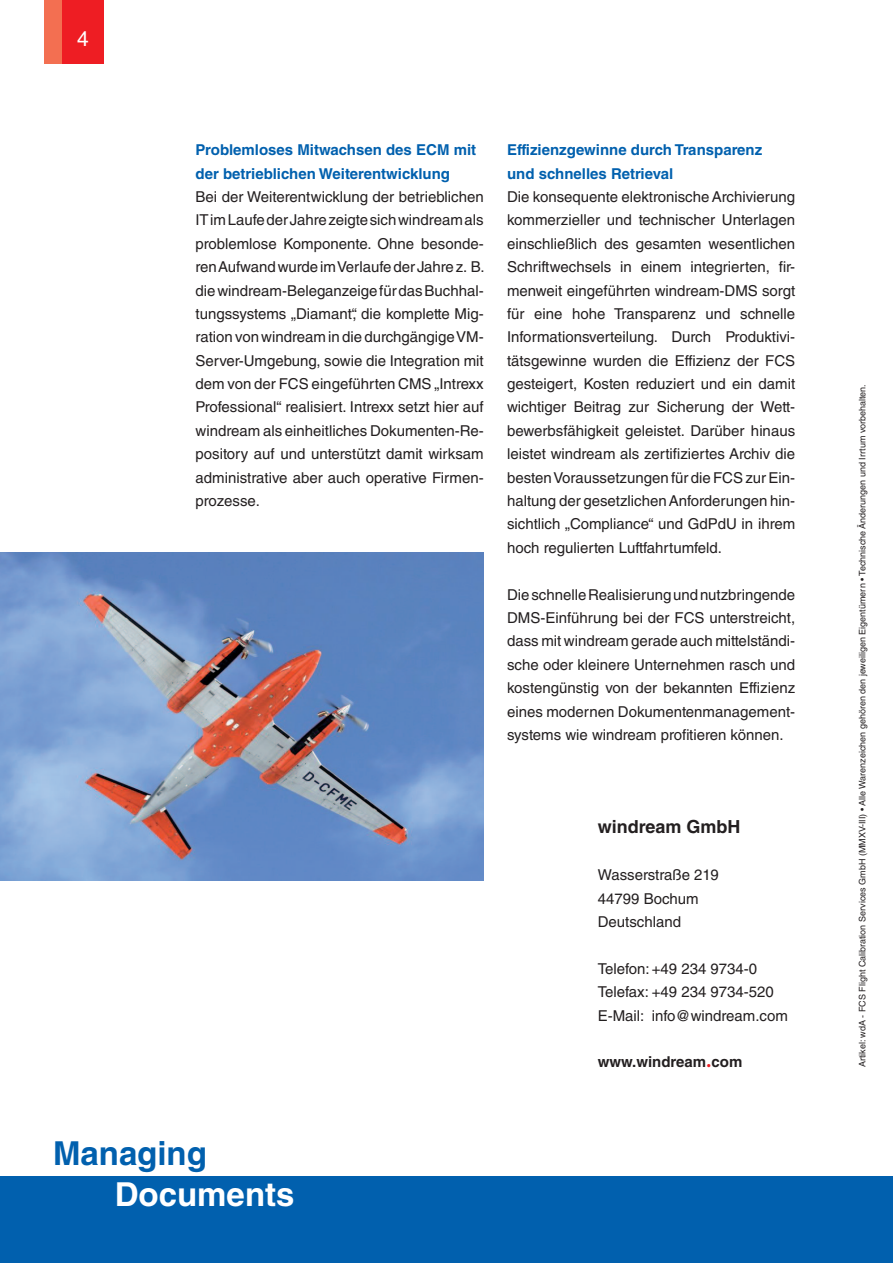
<style>
.page{position:relative;width:893px;height:1263px;background:#fff}
.page>*{position:absolute;margin:0;border:0;box-sizing:border-box;transform-origin:0 0}
.t1{font:700 33px "Helvetica LT Std";color:#fff}
.t2{font:700 33px "Helvetica LT Std";color:#0160ae}
.t3{font:21px "Helvetica LT Std";color:#fff}
.t4{font:700 18px "Helvetica LT Std";color:#231f20}
.t5{font:15px/23.4px "Helvetica LT Std";color:#231f20;text-align:justify}
.t6{font:700 15px/23.4px "Helvetica LT Std";color:#0160ae}
.t7{font:700 15px "Helvetica LT Std";color:#231f20}
.t8{font:9px "Helvetica LT Std";color:#231f20}
.s1{font-family:"Stencil Std";font-weight:400;color:#ee1d23}
</style>
<div class="page">
<div style="left:0;top:1176px;width:893px;height:87px;background:#0160ae"></div>
<div style="left:62px;top:0;width:42px;height:64px;background:#ee1d23"></div>
<div style="left:45px;top:0;width:17px;height:64px;background:#f36f51"></div>
<img style="left:0;top:553px;width:484px;height:327px">
<h2 class="t3" style="left:77px;top:26px;width:13px">4</h2>
<p class="t6" style="left:196px;top:138px;width:282px">Problemloses Mitwachsen des ECM mit der betrieblichen Weiterentwicklung</p>
<p class="t5" style="left:196px;top:185px;width:290px">Bei der Weiterentwicklung der betrieblichen IT im Laufe der Jahre zeigte sich windream als problemlose Komponente. Ohne besonde&shy;ren Aufwand wurde im Verlaufe der Jahre z. B. die windream-Beleganzeige für das Buchhal&shy;tungssystems „Diamant“, die komplette Mig&shy;ration von windream in die durchgängige VM-Server-Umgebung, sowie die Integration mit dem von der FCS eingeführten CMS „Intrexx Professional“ realisiert. Intrexx setzt hier auf windream als einheitliches Dokumenten-Re&shy;pository auf und unterstützt damit wirksam administrative aber auch operative Firmen&shy;prozesse.</p>
<p class="t6" style="left:507px;top:138px;width:257px">Effizienzgewinne durch Transparenz und schnelles Retrieval</p>
<p class="t5" style="left:507px;top:185px;width:290px">Die konsequente elektronische Archivierung kommerzieller und technischer Unterlagen einschließlich des gesamten wesentlichen Schriftwechsels in einem integrierten, fir&shy;menweit eingeführten windream-DMS sorgt für eine hohe Transparenz und schnelle Informationsverteilung. Durch Produktivi&shy;tätsgewinne wurden die Effizienz der FCS gesteigert, Kosten reduziert und ein damit wichtiger Beitrag zur Sicherung der Wett&shy;bewerbsfähigkeit geleistet. Darüber hinaus leistet windream als zertifiziertes Archiv die besten Voraussetzungen für die FCS zur Ein&shy;haltung der gesetzlichen Anforderungen hin&shy;sichtlich „Compliance“ und GdPdU in ihrem hoch regulierten Luftfahrtumfeld.</p>
<p class="t5" style="left:507px;top:583px;width:290px">Die schnelle Realisierung und nutzbringende DMS-Einführung bei der FCS unterstreicht, dass mit windream gerade auch mittelständi&shy;sche oder kleinere Unternehmen rasch und kostengünstig von der bekannten Effizienz eines modernen Dokumentenmanagement&shy;systems wie windream profitieren können.</p>
<h1 class="t2" style="left:53px;top:1133px;width:155px">Managing</h1>
<h1 class="t1" style="left:115px;top:1174px;width:181px">Documents</h1>
<p class="t4" style="left:598px;top:816px;width:144px">windream GmbH</p>
<p class="t5" style="left:598px;top:863px;width:122px;text-align:left">Wasserstraße 219<br>44799 Bochum<br>Deutschland</p>
<p class="t5" style="left:598px;top:957px;width:192px;text-align:left">Telefon:+49 234 9734-0<br>Telefax: +49 234 9734-520<br>E-Mail: info@windream.com</p>
<p class="t7" style="left:598px;top:1053px;width:146px">www.windream<span class="s1">.</span>com</p>
<p class="t8" style="left:857px;top:1067px;width:685px;rotate:-90deg">Artikel: wdA - FCS Flight Calibration Services GmbH (MMXV-III) • Alle Warenzeichen gehören den jeweiligen Eigentümern • Technische Änderungen und Irrtum vorbehalten.</p>
</div>
